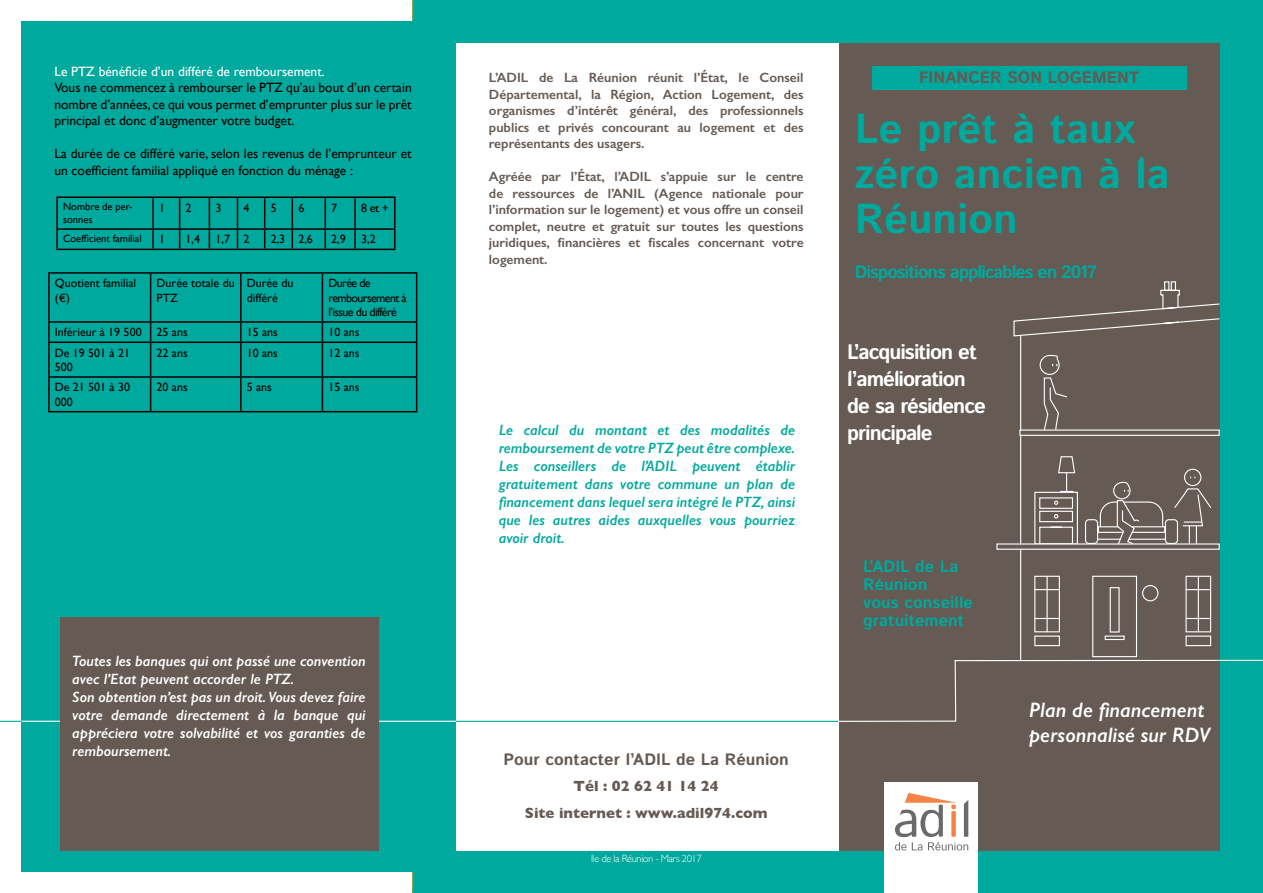
<style>
.page{position:relative;width:1263px;height:893px;background:#fff}
.page>*{position:absolute;margin:0;border:0;box-sizing:border-box;transform-origin:0 0}
.t1{font:700 42px/45px "Istok";color:#00a99d}
.t2{font:700 21px/27px "Istok";letter-spacing:-.05em;color:#fff}
.t3{font:italic 600 21px/25.2px "Gill Sans";color:#fff}
.t4{font:700 18px "Istok";letter-spacing:-.06em;color:#00a99d}
.t5{font:700 16.5px "Istok";color:#655a54}
.t6{font:700 16.5px/18px "Istok";color:#00a99d}
.t7{font:italic 600 15px/18px "Gill Sans";color:#00a99d;text-align:justify}
.t8{font:italic 600 15px/18px "Gill Sans";color:#fff}
.t9{font:700 15px/26.5px "Gill Sans";color:#655a54;text-align:center}
.t10{font:600 13.5px/16.5px "Gill Sans";color:#655a54;text-align:justify}
.t11{font:13.5px/16.5px "Gill Sans";color:#000;text-align:justify}
.t12{font:13.5px "Gill Sans";color:#fff}
.t13{font:12px/14.4px "Gill Sans";color:#000}
.t14{font:12px/14.4px "Gill Sans";letter-spacing:-.05em;color:#000}
.t15{font:10.5px/12.6px "Gill Sans";color:#000}
.t16{font:300 10.5px "Gill Sans";letter-spacing:-.04em;color:#fff}
</style>
<div class="page">
<div style="left:417px;top:0;width:420px;height:893px;background:#00a99d"></div>
<div style="left:456px;top:43px;width:382px;height:807px;background:#fff"></div>
<div style="left:21px;top:21px;width:396px;height:851px;background:#00a99d"></div>
<hr style="left:0;top:721px;width:838px;height:1px;background:#00a99d">
<svg style="left:837px;top:0;width:426px;height:893px;background:#5a6f68"></svg>
<hr style="left:21px;top:721px;width:435px;height:1px;background:#fff">
<div style="left:872px;top:66px;width:314px;height:24px;background:#00a99d"></div>
<div style="left:60px;top:617px;width:318px;height:233px;background:#655a54"></div>
<hr style="left:56px;top:196px;width:97px;height:2px;background:#000">
<hr style="left:56px;top:198px;width:2px;height:30px;background:#000">
<hr style="left:153px;top:196px;width:27px;height:2px;background:#000">
<hr style="left:152px;top:198px;width:2px;height:30px;background:#000">
<hr style="left:180px;top:196px;width:29px;height:2px;background:#000">
<hr style="left:179px;top:198px;width:1px;height:30px;background:#000">
<hr style="left:209px;top:196px;width:28px;height:2px;background:#000">
<hr style="left:209px;top:198px;width:1px;height:30px;background:#000">
<hr style="left:237px;top:196px;width:28px;height:2px;background:#000">
<hr style="left:237px;top:198px;width:1px;height:30px;background:#000">
<hr style="left:265px;top:196px;width:27px;height:2px;background:#000">
<hr style="left:264px;top:198px;width:1px;height:30px;background:#000">
<hr style="left:292px;top:196px;width:33px;height:2px;background:#000">
<hr style="left:292px;top:198px;width:1px;height:30px;background:#000">
<hr style="left:325px;top:196px;width:30px;height:2px;background:#000">
<hr style="left:325px;top:198px;width:1px;height:30px;background:#000">
<hr style="left:355px;top:196px;width:40px;height:2px;background:#000">
<hr style="left:354px;top:198px;width:2px;height:30px;background:#000">
<hr style="left:394px;top:198px;width:1px;height:30px;background:#000">
<hr style="left:56px;top:228px;width:97px;height:2px;background:#000">
<svg style="left:56px;top:230px;width:2px;height:19px"></svg>
<hr style="left:153px;top:228px;width:27px;height:2px;background:#000">
<hr style="left:180px;top:228px;width:29px;height:2px;background:#000">
<hr style="left:209px;top:228px;width:28px;height:2px;background:#000">
<hr style="left:237px;top:228px;width:28px;height:2px;background:#000">
<hr style="left:265px;top:228px;width:27px;height:2px;background:#000">
<hr style="left:292px;top:228px;width:33px;height:2px;background:#000">
<hr style="left:325px;top:228px;width:30px;height:2px;background:#000">
<svg style="left:325px;top:230px;width:1px;height:19px"></svg>
<hr style="left:355px;top:228px;width:40px;height:2px;background:#000">
<svg style="left:354px;top:230px;width:2px;height:19px"></svg>
<svg style="left:394px;top:230px;width:1px;height:19px"></svg>
<hr style="left:56px;top:249px;width:97px;height:1px;background:#000">
<svg style="left:152px;top:230px;width:141px;height:20px"></svg>
<hr style="left:292px;top:249px;width:33px;height:1px;background:#000">
<hr style="left:325px;top:249px;width:30px;height:1px;background:#000">
<hr style="left:355px;top:249px;width:40px;height:1px;background:#000">
<hr style="left:48px;top:272px;width:103px;height:2px;background:#000">
<hr style="left:48px;top:274px;width:2px;height:47px;background:#000">
<hr style="left:151px;top:272px;width:90px;height:2px;background:#000">
<hr style="left:150px;top:274px;width:1px;height:47px;background:#000">
<hr style="left:241px;top:272px;width:81px;height:2px;background:#000">
<hr style="left:240px;top:274px;width:2px;height:47px;background:#000">
<hr style="left:322px;top:272px;width:95px;height:2px;background:#000">
<hr style="left:322px;top:274px;width:1px;height:47px;background:#000">
<hr style="left:48px;top:321px;width:103px;height:2px;background:#000">
<svg style="left:48px;top:323px;width:2px;height:19px"></svg>
<hr style="left:151px;top:321px;width:90px;height:2px;background:#000">
<svg style="left:150px;top:323px;width:1px;height:19px"></svg>
<hr style="left:241px;top:321px;width:81px;height:2px;background:#000">
<svg style="left:240px;top:323px;width:2px;height:19px"></svg>
<hr style="left:322px;top:321px;width:95px;height:2px;background:#000">
<svg style="left:322px;top:323px;width:1px;height:19px"></svg>
<svg style="left:412px;top:0;width:5px;height:893px"></svg>
<hr style="left:48px;top:342px;width:103px;height:1px;background:#000">
<hr style="left:48px;top:343px;width:2px;height:33px;background:#000">
<hr style="left:151px;top:342px;width:90px;height:1px;background:#000">
<hr style="left:150px;top:343px;width:1px;height:33px;background:#000">
<hr style="left:241px;top:342px;width:81px;height:1px;background:#000">
<hr style="left:240px;top:343px;width:2px;height:33px;background:#000">
<hr style="left:322px;top:342px;width:95px;height:1px;background:#000">
<hr style="left:322px;top:343px;width:1px;height:33px;background:#000">
<hr style="left:416px;top:343px;width:1px;height:33px;background:#000">
<hr style="left:48px;top:376px;width:103px;height:2px;background:#000">
<hr style="left:48px;top:378px;width:2px;height:33px;background:#000">
<hr style="left:151px;top:376px;width:90px;height:2px;background:#000">
<hr style="left:150px;top:378px;width:1px;height:33px;background:#000">
<hr style="left:241px;top:376px;width:81px;height:2px;background:#000">
<hr style="left:240px;top:378px;width:2px;height:33px;background:#000">
<hr style="left:322px;top:376px;width:95px;height:2px;background:#000">
<hr style="left:322px;top:378px;width:1px;height:33px;background:#000">
<hr style="left:416px;top:378px;width:1px;height:33px;background:#000">
<hr style="left:48px;top:411px;width:103px;height:1px;background:#000">
<hr style="left:151px;top:411px;width:90px;height:1px;background:#000">
<hr style="left:241px;top:411px;width:81px;height:1px;background:#000">
<hr style="left:322px;top:411px;width:95px;height:1px;background:#000">
<p class="t12" style="left:54px;top:63px;width:272px">Le PTZ bénéficie d’un différé de remboursement.</p>
<p class="t11" style="left:54px;top:79px;width:359px">Vous ne commencez à rembourser le PTZ qu’au bout d’un certain nombre d’années, ce qui vous permet d’emprunter plus sur le prêt principal et donc d’augmenter votre budget.</p>
<p class="t11" style="left:54px;top:145px;width:359px">La durée de ce différé varie, selon les revenus de l’emprunteur et un coefficient familial appliqué en fonction du ménage :</p>
<p class="t15" style="left:63px;top:201px;width:71px">Nombre de per&shy;sonnes</p>
<p class="t13" style="left:159px;top:200px;width:7px">1</p>
<p class="t13" style="left:186px;top:200px;width:7px">2</p>
<p class="t13" style="left:215px;top:200px;width:7px">3</p>
<p class="t13" style="left:243px;top:200px;width:7px">4</p>
<p class="t13" style="left:271px;top:200px;width:7px">5</p>
<p class="t13" style="left:298px;top:200px;width:7px">6</p>
<p class="t13" style="left:331px;top:200px;width:7px">7</p>
<p class="t13" style="left:361px;top:200px;width:29px">8 et +</p>
<p class="t15" style="left:63px;top:232px;width:80px">Coefficient familial</p>
<p class="t13" style="left:159px;top:232px;width:7px">1</p>
<p class="t13" style="left:186px;top:232px;width:16px">1,4</p>
<p class="t13" style="left:215px;top:232px;width:36px">1,7 2</p>
<p class="t13" style="left:271px;top:232px;width:44px">2,3 2,6</p>
<p class="t13" style="left:331px;top:232px;width:16px">2,9</p>
<p class="t13" style="left:361px;top:232px;width:16px">3,2</p>
<p class="t13" style="left:55px;top:276px;width:83px">Quotient familial (€)</p>
<p class="t13" style="left:157px;top:276px;width:80px">Durée totale du<br>PTZ</p>
<p class="t13" style="left:247px;top:276px;width:48px">Durée du différé</p>
<p class="t14" style="left:328px;top:276px;width:80px">Durée de remboursement à l’issue du différé</p>
<p class="t13" style="left:55px;top:325px;width:134px">Inférieur à 19 500 25 ans</p>
<p class="t13" style="left:247px;top:325px;width:33px">15 ans</p>
<p class="t13" style="left:328px;top:325px;width:33px">10 ans</p>
<p class="t13" style="left:55px;top:345px;width:77px">De 19 501 à 21<br>500</p>
<p class="t13" style="left:157px;top:345px;width:33px">22 ans</p>
<p class="t13" style="left:247px;top:345px;width:33px">10 ans</p>
<p class="t13" style="left:328px;top:345px;width:33px">12 ans</p>
<p class="t13" style="left:55px;top:380px;width:77px">De 21 501 à 30<br>000</p>
<p class="t13" style="left:157px;top:380px;width:33px">20 ans</p>
<p class="t13" style="left:247px;top:380px;width:27px">5 ans</p>
<p class="t13" style="left:328px;top:380px;width:33px">15 ans</p>
<p class="t8" style="left:72px;top:652px;width:295px">Toutes les banques qui ont passé une convention avec l’Etat peuvent accorder le PTZ.<br>Son obtention n’est pas un droit. Vous devez faire votre demande directement à la banque qui appréciera votre solvabilité et vos garanties de remboursement.</p>
<p class="t10" style="left:489px;top:69px;width:316px">L’ADIL de La Réunion réunit l’État, le Conseil Départemental, la Région, Action Logement, des organismes d’intérêt général, des professionnels publics et privés concourant au logement et des représentants des usagers.</p>
<p class="t10" style="left:489px;top:168px;width:316px">Agréée par l’État, l’ADIL s’appuie sur le centre de ressources de l’ANIL (Agence nationale pour l’information sur le logement) et vous offre un conseil complet, neutre et gratuit sur toutes les questions juridiques, financières et fiscales concernant votre logement.</p>
<p class="t7" style="left:499px;top:421px;width:298px">Le calcul du montant et des modalités de remboursement de votre PTZ peut être complexe.<br>Les conseillers de l’ADIL peuvent établir gratuitement dans votre commune un plan de financement dans lequel sera intégré le PTZ, ainsi que les autres aides auxquelles vous pourriez avoir droit.</p>
<p class="t5" style="left:503px;top:748px;width:287px">Pour contacter l’ADIL de La Réunion</p>
<p class="t9" style="left:525px;top:773px;width:244px">Tél : 02 62 41 14 24<br>Site internet : www.adil974.com</p>
<p class="t16" style="left:591px;top:850px;width:112px">Ile de la Réunion - Mars 2017</p>
<p class="t5" style="left:919px;top:66px;width:221px">fi nancer son logement</p>
<h1 class="t1" style="left:855px;top:106px;width:317px">Le prêt à taux zéro ancien à la<br>Réunion</h1>
<h3 class="t4" style="left:855px;top:260px;width:244px">Dispositions applicables en 2017</h3>
<h2 class="t2" style="left:847px;top:338px;width:140px">L’acquisition et l’amélioration de sa résidence principale</h2>
<p class="t6" style="left:863px;top:557px;width:111px">L’ADIL de La<br>Réunion<br>vous conseille gratuitement</p>
<h2 class="t3" style="left:1029px;top:697px;width:183px">Plan de financement personnalisé sur RDV</h2>
</div>
